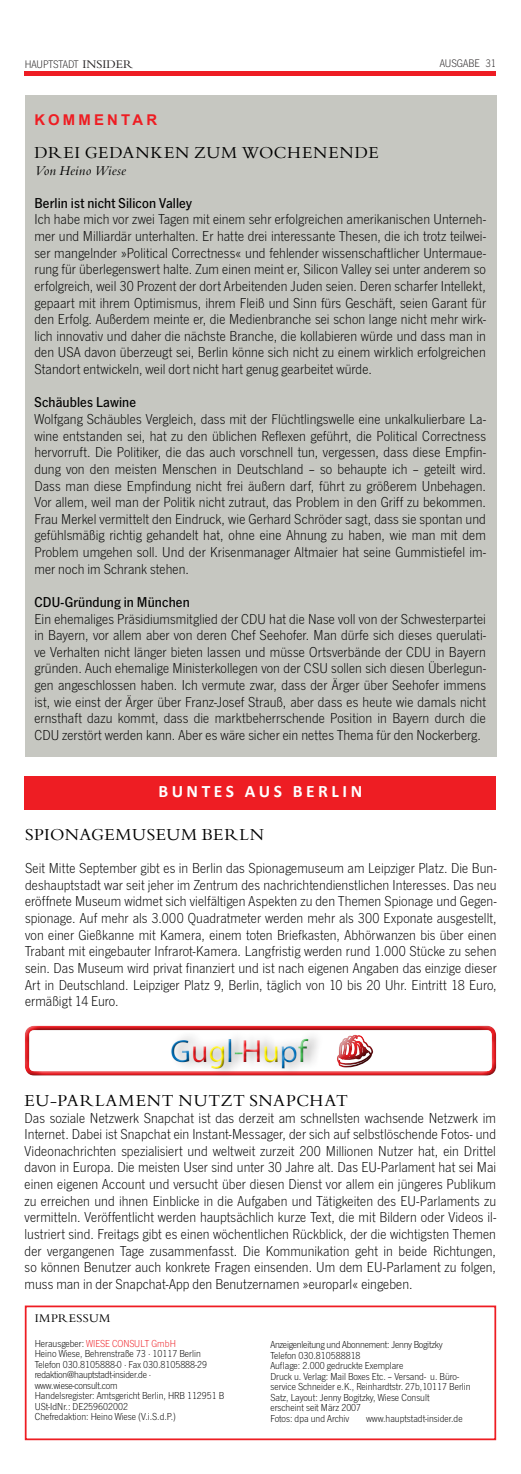
<style>
.page{position:relative;width:521px;height:1474px;background:#fff}
.page>*{position:absolute;margin:0;border:0;box-sizing:border-box;transform-origin:0 0}
.t1{font:32.38px "Myriad Pro";letter-spacing:-.01em;color:#0071bb}
.Headline{font:17.5px "Bembo";letter-spacing:.03em;color:#000}
.Worte_der_Woche_u_Su{font:17.5px "Bembo";letter-spacing:.035em;color:#000}
.t2{font:700 17.5px "Calibri";letter-spacing:.2em;color:#fff}
.Fließtext_ohne_Einzu{font:300 14.88px/16.6px "News Got";color:#000;text-align:justify}
.Headline-2{font:300 14.88px/16.6px "News Got";color:#000;text-align:justify}
.Fließtext_ohne_Einzu-2{font:500 14.88px "News Got";letter-spacing:.01em;color:#000}
.Fließtext_ohne_Einzu-3{font:700 14.88px "Arial";letter-spacing:.215em;color:#ee1d23}
.Fließtext_ohne_Einzu-4{font:italic 14px "Bembo";letter-spacing:.02em;color:#000}
.Worte_der_Woche_u_Su-2{font:12.25px "Bembo";letter-spacing:.035em;color:#000}
.t3{font:300 11.38px "News Got";color:#231f20}
.ohne_Rasterbindung{font:300 10.5px "News Got";color:#000}
.ohne_Rasterbindung-2{font:300 10.5px "News Got";letter-spacing:-.02em;color:#000}
.ohne_Rasterbindung-3{font:300 10.5px "News Got";color:#ee1d23}
.s1{font-family:"Bembo";font-weight:400;font-size:12.25px}
.s2{color:#ee1d23}
.s3{color:#fff101}
.s4{color:#3ab54a}
.s5{color:#000}
</style>
<div class="page">
<div style="left:25px;top:95px;width:471px;height:661px;background:#c6c7c1"></div>
<div style="left:23px;top:1023px;width:474px;height:50px;background:#fff;opacity:.75"></div>
<div style="left:23px;top:1027px;width:474px;height:49px;background:#231f20;opacity:.75"></div>
<div style="left:169px;top:1028px;width:155px;height:48px;background:#231f20;opacity:.43"></div>
<div style="left:166px;top:1034px;width:146px;height:37px;background:#fff"></div>
<div style="left:169px;top:1035px;width:145px;height:36px;background:#231f20;opacity:.75"></div>
<svg style="left:331px;top:1029px;width:46px;height:43px"></svg>
<div style="left:25px;top:1305px;width:471px;height:135px;border:2px solid #ee1d23"></div>
<div style="left:25px;top:776px;width:471px;height:34px;background:#ee1d23"></div>
<hr style="left:25px;top:71px;width:471px;height:4px;background:#ee1d23">
<p class="t3" style="left:25px;top:58px;width:110px">HAUPTSTADT <span class="s1">INSIDER</span></p>
<p class="t3" style="left:440px;top:57px;width:58px">AUSGABE 31</p>
<p class="Fließtext_ohne_Einzu-3" style="left:35px;top:109px;width:124px">KOMMENTAR</p>
<p class="Worte_der_Woche_u_Su" style="left:35px;top:142px;width:346px">DREI GEDANKEN ZUM WOCHENENDE</p>
<p class="Fließtext_ohne_Einzu-4" style="left:35px;top:162px;width:93px">Von Heino Wiese</p>
<p class="Fließtext_ohne_Einzu-2" style="left:34px;top:195px;width:159px">Berlin ist nicht Silicon Valley</p>
<p class="Fließtext_ohne_Einzu" style="left:34px;top:211px;width:453px">Ich habe mich vor zwei Tagen mit einem sehr erfolgreichen amerikanischen Unterneh&shy;mer und Milliardär unterhalten. Er hatte drei interessante Thesen, die ich trotz teilwei&shy;ser mangelnder »Political Correctness« und fehlender wissenschaftlicher Untermaue&shy;rung für überlegenswert halte. Zum einen meint er, Silicon Valley sei unter anderem so erfolgreich, weil 30 Prozent der dort Arbeitenden Juden seien. Deren scharfer Intellekt, gepaart mit ihrem Optimismus, ihrem Fleiß und Sinn fürs Geschäft, seien Garant für den Erfolg. Außerdem meinte er, die Medienbranche sei schon lange nicht mehr wirk&shy;lich innovativ und daher die nächste Branche, die kollabieren würde und dass man in den USA davon überzeugt sei, Berlin könne sich nicht zu einem wirklich erfolgreichen Standort entwickeln, weil dort nicht hart genug gearbeitet würde.</p>
<p class="Fließtext_ohne_Einzu-2" style="left:34px;top:394px;width:103px">Schäubles Lawine</p>
<p class="Fließtext_ohne_Einzu" style="left:34px;top:411px;width:453px">Wolfgang Schäubles Vergleich, dass mit der Flüchtlingswelle eine unkalkulierbare La&shy;wine entstanden sei, hat zu den üblichen Reflexen geführt, die Political Correctness hervorruft. Die Politiker, die das auch vorschnell tun, vergessen, dass diese Empfin&shy;dung von den meisten Menschen in Deutschland – so behaupte ich – geteilt wird.<br>Dass man diese Empfindung nicht frei äußern darf, führt zu größerem Unbehagen.<br>Vor allem, weil man der Politik nicht zutraut, das Problem in den Griff zu bekommen.<br>Frau Merkel vermittelt den Eindruck, wie Gerhard Schröder sagt, dass sie spontan und gefühlsmäßig richtig gehandelt hat, ohne eine Ahnung zu haben, wie man mit dem Problem umgehen soll. Und der Krisenmanager Altmaier hat seine Gummistiefel im&shy;mer noch im Schrank stehen.</p>
<p class="Fließtext_ohne_Einzu-2" style="left:34px;top:594px;width:157px">CDU-Gründung in München</p>
<p class="Fließtext_ohne_Einzu" style="left:34px;top:610px;width:453px">Ein ehemaliges Präsidiumsmitglied der CDU hat die Nase voll von der Schwesterpartei in Bayern, vor allem aber von deren Chef Seehofer. Man dürfe sich dieses querulati&shy;ve Verhalten nicht länger bieten lassen und müsse Ortsverbände der CDU in Bayern gründen. Auch ehemalige Ministerkollegen von der CSU sollen sich diesen Überlegun&shy;gen angeschlossen haben. Ich vermute zwar, dass der Ärger über Seehofer immens ist, wie einst der Ärger über Franz-Josef Strauß, aber dass es heute wie damals nicht ernsthaft dazu kommt, dass die marktbeherrschende Position in Bayern durch die CDU zerstört werden kann. Aber es wäre sicher ein nettes Thema für den Nockerberg.</p>
<p class="t2" style="left:158px;top:780px;width:205px">BUNTES AUS BERLIN</p>
<p class="Headline" style="left:25px;top:824px;width:240px">SPIONAGEMUSEUM BERLN</p>
<p class="Fließtext_ohne_Einzu" style="left:25px;top:860px;width:473px">Seit Mitte September gibt es in Berlin das Spionagemuseum am Leipziger Platz. Die Bun&shy;deshauptstadt war seit jeher im Zentrum des nachrichtendienstlichen Interesses. Das neu eröffnete Museum widmet sich vielfältigen Aspekten zu den Themen Spionage und Gegen&shy;spionage. Auf mehr als 3.000 Quadratmeter werden mehr als 300 Exponate ausgestellt, von einer Gießkanne mit Kamera, einem toten Briefkasten, Abhörwanzen bis über einen Trabant mit eingebauter Infrarot-Kamera. Langfristig werden rund 1.000 Stücke zu sehen sein. Das Museum wird privat finanziert und ist nach eigenen Angaben das einzige dieser Art in Deutschland. Leipziger Platz 9, Berlin, täglich von 10 bis 20 Uhr. Eintritt 18 Euro, ermäßigt 14 Euro.</p>
<h1 class="t1" style="left:170px;top:1031px;width:139px">G<span class="s2">u</span><span class="s3">g</span>l<span class="s4">-</span><span class="s2">H</span><span class="s3">u</span>p<span class="s4">f</span></h1>
<p class="Headline" style="left:25px;top:1090px;width:325px">EU-PARLAMENT NUTZT SNAPCHAT</p>
<p class="Headline-2" style="left:25px;top:1109px;width:473px">Das soziale Netzwerk Snapchat ist das derzeit am schnellsten wachsende Netzwerk im Internet. Dabei ist Snapchat ein Instant-Messager, der sich auf selbstlöschende Fotos- und Videonachrichten spezialisiert und weltweit zurzeit 200 Millionen Nutzer hat, ein Drittel davon in Europa. Die meisten User sind unter 30 Jahre alt. Das EU-Parlament hat sei Mai einen eigenen Account und versucht über diesen Dienst vor allem ein jüngeres Publikum zu erreichen und ihnen Einblicke in die Aufgaben und Tätigkeiten des EU-Parlaments zu vermitteln. Veröffentlicht werden hauptsächlich kurze Text, die mit Bildern oder Videos il&shy;lustriert sind. Freitags gibt es einen wöchentlichen Rückblick, der die wichtigsten Themen der vergangenen Tage zusammenfasst. Die Kommunikation geht in beide Richtungen, so können Benutzer auch konkrete Fragen einsenden. Um dem EU-Parlament zu folgen, muss man in der Snapchat-App den Benutzernamen »europarl« eingeben.</p>
<p class="Worte_der_Woche_u_Su-2" style="left:35px;top:1311px;width:77px">IMPRESSUM</p>
<p class="ohne_Rasterbindung-3" style="left:35px;top:1337px;width:143px"><span class="s5">Herausgeber:</span> WIESE CONSULT GmbH</p>
<p class="ohne_Rasterbindung" style="left:35px;top:1347px;width:168px">Heino Wiese, Behrenstraße 73 · 10117 Berlin</p>
<p class="ohne_Rasterbindung" style="left:35px;top:1358px;width:174px">Telefon 030.8105888-0 · Fax 030.8105888-29</p>
<p class="ohne_Rasterbindung-2" style="left:35px;top:1368px;width:118px">redaktion@hauptstadt-insider.de ·</p>
<p class="ohne_Rasterbindung-2" style="left:35px;top:1379px;width:84px">www.wiese-consult.com</p>
<p class="ohne_Rasterbindung" style="left:35px;top:1389px;width:191px">Handelsregister: Amtsgericht Berlin, HRB 112951 B</p>
<p class="ohne_Rasterbindung" style="left:35px;top:1400px;width:95px">USt-IdNr.: DE259602002</p>
<p class="ohne_Rasterbindung" style="left:35px;top:1410px;width:143px">Chefredaktion: Heino Wiese (V.i.S.d.P.)</p>
<p class="ohne_Rasterbindung-2" style="left:270px;top:1338px;width:174px">Anzeigenleitung und Abonnement: Jenny Bogitzky</p>
<p class="ohne_Rasterbindung" style="left:270px;top:1349px;width:92px">Telefon 030.810588818</p>
<p class="ohne_Rasterbindung" style="left:270px;top:1359px;width:134px">Auflage: 2.000 gedruckte Exemplare</p>
<p class="ohne_Rasterbindung" style="left:270px;top:1370px;width:190px">Druck u. Verlag: Mail Boxes Etc. – Versand- u. Büro-</p>
<p class="ohne_Rasterbindung" style="left:270px;top:1380px;width:202px">service Schneider e.K., Reinhardtstr. 27b,10117 Berlin</p>
<p class="ohne_Rasterbindung" style="left:270px;top:1391px;width:161px">Satz, Layout: Jenny Bogitzky, Wiese Consult</p>
<p class="ohne_Rasterbindung" style="left:270px;top:1401px;width:92px">erscheint seit März 2007</p>
<p class="ohne_Rasterbindung" style="left:270px;top:1412px;width:80px">Fotos: dpa und Archiv</p>
<p class="ohne_Rasterbindung" style="left:366px;top:1412px;width:98px">www.hauptstadt-insider.de</p>
</div>
